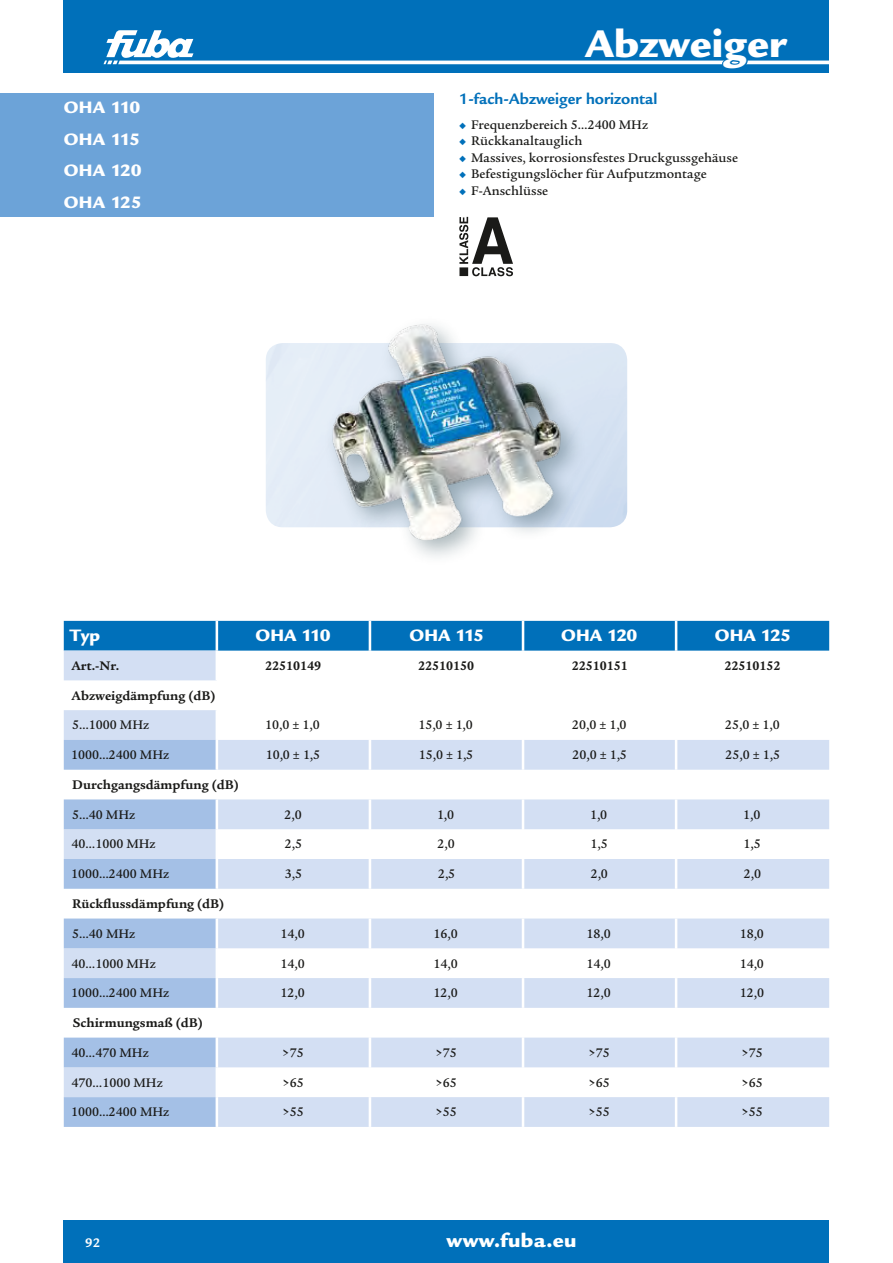
<style>
.page{position:relative;width:893px;height:1263px;background:#fff}
.page>*{position:absolute;margin:0;border:0;box-sizing:border-box;transform-origin:0 0}
.t1{font:900 42px "Legacy Sans Std";color:#fff}
.t2{font:900 21px "Legacy Sans Std";letter-spacing:.015em;color:#fff}
.t3{font:900 18px/31.5px "Legacy Sans Std";color:#fff;text-align:justify}
.t4{font:700 16.5px "Legacy Sans Std";color:#0070ba}
.t5{font:500 13.5px "Legacy Serif Std";color:#1a1a18}
.t6{font:700 13.5px "Legacy Serif Std";color:#1a1a18}
.t7{font:700 13.5px "Legacy Sans Std";color:#fff}
.s1{color:#0070ba}
</style>
<div class="page">
<div style="left:64px;top:0;width:765px;height:72px;background:#0070ba"></div>
<svg style="left:104px;top:30px;width:725px;height:35px"></svg>
<div style="left:64px;top:1220px;width:765px;height:43px;background:#0070ba"></div>
<div style="left:0;top:94px;width:434px;height:123px;background:#6ca3d8"></div>
<div style="left:64px;top:621px;width:765px;height:30px;background:#0070ba"></div>
<svg style="left:64px;top:651px;width:152px;height:89px;fill:#d3dff3"></svg>
<svg style="left:64px;top:740px;width:152px;height:387px;fill:#a4c0e6"></svg>
<svg style="left:218px;top:740px;width:611px;height:387px;fill:#d3dff3"></svg>
<hr style="left:216px;top:621px;width:2px;height:30px;background:#fff">
<hr style="left:369px;top:621px;width:2px;height:30px;background:#fff">
<hr style="left:522px;top:621px;width:2px;height:30px;background:#fff">
<hr style="left:675px;top:621px;width:2px;height:30px;background:#fff">
<hr style="left:369px;top:740px;width:2px;height:30px;background:#fff">
<hr style="left:522px;top:740px;width:2px;height:30px;background:#fff">
<hr style="left:675px;top:740px;width:2px;height:30px;background:#fff">
<hr style="left:369px;top:799px;width:2px;height:30px;background:#fff">
<hr style="left:522px;top:799px;width:2px;height:30px;background:#fff">
<hr style="left:675px;top:799px;width:2px;height:30px;background:#fff">
<hr style="left:369px;top:829px;width:2px;height:30px;background:#fff">
<hr style="left:522px;top:829px;width:2px;height:30px;background:#fff">
<hr style="left:675px;top:829px;width:2px;height:30px;background:#fff">
<hr style="left:369px;top:859px;width:2px;height:30px;background:#fff">
<hr style="left:522px;top:859px;width:2px;height:30px;background:#fff">
<hr style="left:675px;top:859px;width:2px;height:30px;background:#fff">
<hr style="left:369px;top:918px;width:2px;height:30px;background:#fff">
<hr style="left:522px;top:918px;width:2px;height:30px;background:#fff">
<hr style="left:675px;top:918px;width:2px;height:30px;background:#fff">
<hr style="left:369px;top:948px;width:2px;height:30px;background:#fff">
<hr style="left:522px;top:948px;width:2px;height:30px;background:#fff">
<hr style="left:675px;top:948px;width:2px;height:30px;background:#fff">
<hr style="left:369px;top:978px;width:2px;height:30px;background:#fff">
<hr style="left:522px;top:978px;width:2px;height:30px;background:#fff">
<hr style="left:675px;top:978px;width:2px;height:30px;background:#fff">
<hr style="left:369px;top:1008px;width:2px;height:29px;background:#fff">
<hr style="left:522px;top:1008px;width:2px;height:29px;background:#fff">
<hr style="left:675px;top:1008px;width:2px;height:29px;background:#fff">
<hr style="left:369px;top:1037px;width:2px;height:30px;background:#fff">
<hr style="left:522px;top:1037px;width:2px;height:30px;background:#fff">
<hr style="left:675px;top:1037px;width:2px;height:30px;background:#fff">
<hr style="left:369px;top:1067px;width:2px;height:30px;background:#fff">
<hr style="left:522px;top:1067px;width:2px;height:30px;background:#fff">
<hr style="left:675px;top:1067px;width:2px;height:30px;background:#fff">
<hr style="left:369px;top:1097px;width:2px;height:30px;background:#fff">
<hr style="left:522px;top:1097px;width:2px;height:30px;background:#fff">
<hr style="left:675px;top:1097px;width:2px;height:30px;background:#fff">
<div style="left:322px;top:313px;width:281px;height:266px;background:#2b4953;opacity:.4"></div>
<img style="left:330px;top:323px;width:233px;height:218px">
<svg style="left:459px;top:217px;width:54px;height:59px"></svg>
<div style="left:459px;top:267px;width:9px;height:9px;background:#1a1a18"></div>
<h3 class="t3" style="left:64px;top:92px;width:79px">OHA 110<br>OHA 115<br>OHA 120<br>OHA 125</h3>
<h1 class="t1" style="left:585px;top:19px;width:203px">Abzweiger</h1>
<p class="t4" style="left:459px;top:89px;width:200px">1-fach-Abzweiger horizontal</p>
<p class="t5" style="left:459px;top:117px;width:190px"><span class="s1">◆</span> Frequenzbereich 5…2400 MHz</p>
<p class="t5" style="left:459px;top:133px;width:125px"><span class="s1">◆</span> Rückkanaltauglich</p>
<p class="t5" style="left:459px;top:150px;width:280px"><span class="s1">◆</span> Massives, korrosionsfestes Druckgussgehäuse</p>
<p class="t5" style="left:459px;top:166px;width:249px"><span class="s1">◆</span> Befestigungslöcher für Aufputzmontage</p>
<p class="t5" style="left:459px;top:183px;width:91px"><span class="s1">◆</span> F-Anschlüsse</p>
<h3 class="t3" style="left:70px;top:620px;width:32px">Typ</h3>
<h3 class="t3" style="left:256px;top:620px;width:76px">OHA 110</h3>
<h3 class="t3" style="left:410px;top:620px;width:76px">OHA 115</h3>
<h3 class="t3" style="left:561px;top:620px;width:77px">OHA 120</h3>
<h3 class="t3" style="left:715px;top:620px;width:77px">OHA 125</h3>
<p class="t6" style="left:71px;top:658px;width:49px">Art.-Nr.</p>
<p class="t6" style="left:265px;top:658px;width:58px">22510149</p>
<p class="t6" style="left:418px;top:658px;width:58px">22510150</p>
<p class="t6" style="left:572px;top:658px;width:58px">22510151</p>
<p class="t6" style="left:724px;top:658px;width:58px">22510152</p>
<p class="t6" style="left:71px;top:687px;width:146px">Abzweigdämpfung (dB)</p>
<p class="t5" style="left:72px;top:717px;width:79px">5…1000 MHz</p>
<p class="t5" style="left:265px;top:717px;width:56px">10,0 ± 1,0</p>
<p class="t5" style="left:418px;top:717px;width:56px">15,0 ± 1,0</p>
<p class="t5" style="left:572px;top:717px;width:56px">20,0 ± 1,0</p>
<p class="t5" style="left:725px;top:717px;width:56px">25,0 ± 1,0</p>
<p class="t5" style="left:71px;top:747px;width:100px">1000…2400 MHz</p>
<p class="t5" style="left:266px;top:747px;width:56px">10,0 ± 1,5</p>
<p class="t5" style="left:419px;top:747px;width:56px">15,0 ± 1,5</p>
<p class="t5" style="left:572px;top:747px;width:56px">20,0 ± 1,5</p>
<p class="t5" style="left:725px;top:747px;width:56px">25,0 ± 1,5</p>
<p class="t6" style="left:72px;top:777px;width:168px">Durchgangsdämpfung (dB)</p>
<p class="t5" style="left:72px;top:807px;width:65px">5…40 MHz</p>
<p class="t5" style="left:285px;top:807px;width:19px">2,0</p>
<p class="t5" style="left:437px;top:807px;width:19px">1,0</p>
<p class="t5" style="left:590px;top:807px;width:19px">1,0</p>
<p class="t5" style="left:743px;top:807px;width:19px">1,0</p>
<p class="t5" style="left:72px;top:836px;width:86px">40…1000 MHz</p>
<p class="t5" style="left:285px;top:836px;width:19px">2,5</p>
<p class="t5" style="left:438px;top:836px;width:19px">2,0</p>
<p class="t5" style="left:590px;top:836px;width:19px">1,5</p>
<p class="t5" style="left:744px;top:836px;width:19px">1,5</p>
<p class="t5" style="left:71px;top:866px;width:100px">1000…2400 MHz</p>
<p class="t5" style="left:285px;top:866px;width:19px">3,5</p>
<p class="t5" style="left:438px;top:866px;width:19px">2,5</p>
<p class="t5" style="left:591px;top:866px;width:19px">2,0</p>
<p class="t5" style="left:744px;top:866px;width:19px">2,0</p>
<p class="t6" style="left:72px;top:896px;width:154px">Rückflussdämpfung (dB)</p>
<p class="t5" style="left:72px;top:926px;width:65px">5…40 MHz</p>
<p class="t5" style="left:280px;top:926px;width:26px">14,0</p>
<p class="t5" style="left:433px;top:926px;width:26px">16,0</p>
<p class="t5" style="left:587px;top:926px;width:26px">18,0</p>
<p class="t5" style="left:740px;top:926px;width:26px">18,0</p>
<p class="t5" style="left:72px;top:955px;width:86px">40…1000 MHz</p>
<p class="t5" style="left:280px;top:955px;width:26px">14,0</p>
<p class="t5" style="left:434px;top:955px;width:26px">14,0</p>
<p class="t5" style="left:587px;top:955px;width:26px">14,0</p>
<p class="t5" style="left:740px;top:955px;width:26px">14,0</p>
<p class="t5" style="left:71px;top:985px;width:100px">1000…2400 MHz</p>
<p class="t5" style="left:280px;top:985px;width:26px">12,0</p>
<p class="t5" style="left:434px;top:985px;width:26px">12,0</p>
<p class="t5" style="left:587px;top:985px;width:26px">12,0</p>
<p class="t5" style="left:740px;top:985px;width:26px">12,0</p>
<p class="t6" style="left:73px;top:1015px;width:132px">Schirmungsmaß (dB)</p>
<p class="t5" style="left:72px;top:1045px;width:79px">40…470 MHz</p>
<p class="t5" style="left:283px;top:1045px;width:23px">&gt;75</p>
<p class="t5" style="left:436px;top:1045px;width:23px">&gt;75</p>
<p class="t5" style="left:589px;top:1045px;width:23px">&gt;75</p>
<p class="t5" style="left:742px;top:1045px;width:23px">&gt;75</p>
<p class="t5" style="left:72px;top:1074px;width:93px">470…1000 MHz</p>
<p class="t5" style="left:283px;top:1074px;width:23px">&gt;65</p>
<p class="t5" style="left:436px;top:1074px;width:23px">&gt;65</p>
<p class="t5" style="left:589px;top:1074px;width:23px">&gt;65</p>
<p class="t5" style="left:742px;top:1074px;width:23px">&gt;65</p>
<p class="t5" style="left:71px;top:1104px;width:100px">1000…2400 MHz</p>
<p class="t5" style="left:283px;top:1104px;width:23px">&gt;55</p>
<p class="t5" style="left:436px;top:1104px;width:23px">&gt;55</p>
<p class="t5" style="left:589px;top:1104px;width:23px">&gt;55</p>
<p class="t5" style="left:742px;top:1104px;width:23px">&gt;55</p>
<p class="t7" style="left:85px;top:1234px;width:17px">92</p>
<h2 class="t2" style="left:446px;top:1227px;width:131px">www.fuba.eu</h2>
</div>
